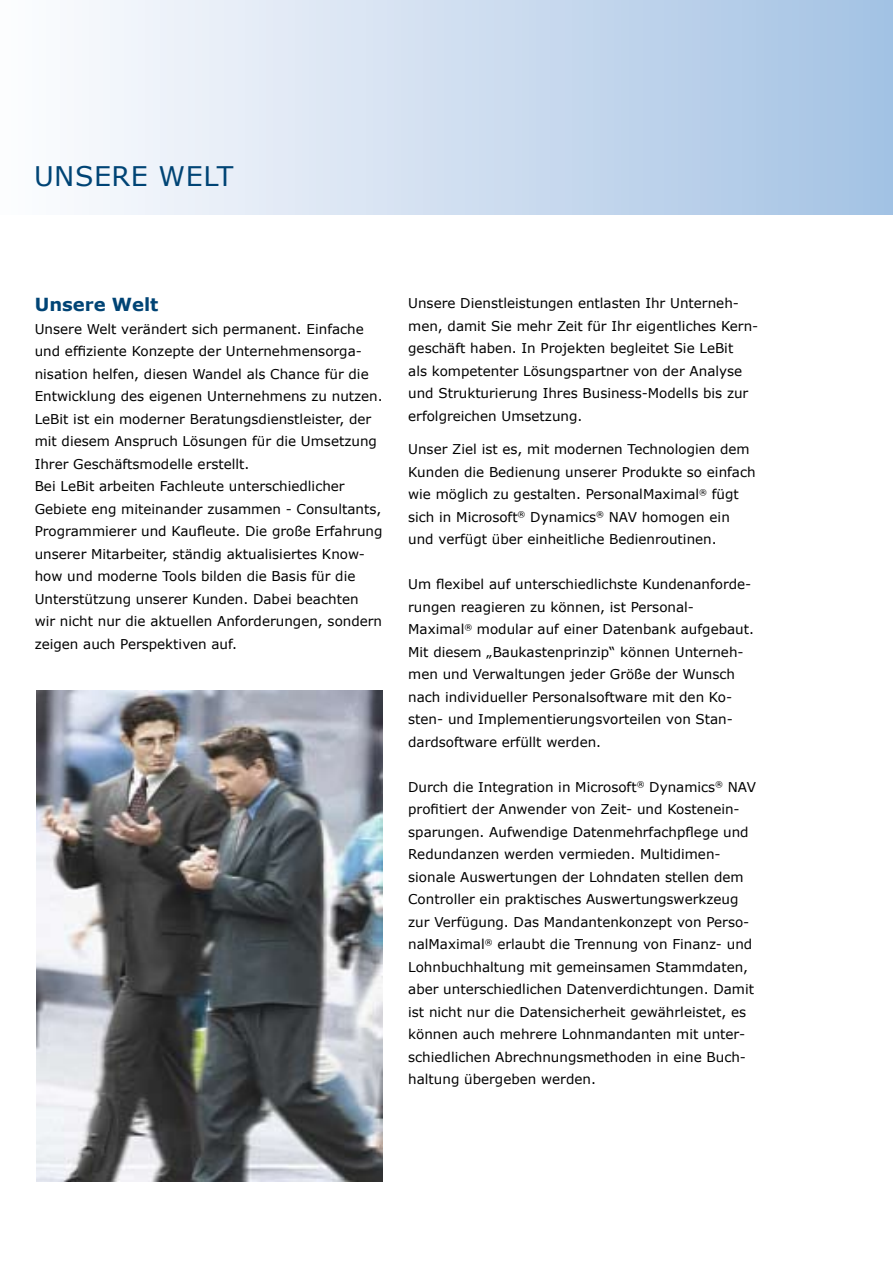
<style>
.page{position:relative;width:893px;height:1263px;background:#fff}
.page>*{position:absolute;margin:0;border:0;box-sizing:border-box;transform-origin:0 0}
.t1{font:27px "Verdana";color:#004475}
.t2{font:700 18px "Verdana";color:#004475}
.t3{font:13.5px/22.5px "Verdana";color:#000}
</style>
<div class="page">
<div style="left:0;top:0;width:893px;height:215px;background:linear-gradient(to right,#fefdfe,#a4c2e4)"></div>
<img style="left:37px;top:691px;width:346px;height:490px">
<h1 class="t1" style="left:34px;top:157px;width:40px">UNSERE</h1>
<h1 class="t1" style="left:159px;top:157px;width:76px">WELT</h1>
<h2 class="t2" style="left:35px;top:292px;width:125px">Unsere Welt</h2>
<p class="t3" style="left:35px;top:318px;width:349px">Unsere Welt verändert sich permanent. Einfache und effiziente Konzepte der Unternehmensorga&shy;nisation helfen, diesen Wandel als Chance für die Entwicklung des eigenen Unternehmens zu nutzen.<br>LeBit ist ein moderner Beratungsdienstleister, der mit diesem Anspruch Lösungen für die Umsetzung Ihrer Geschäftsmodelle erstellt.<br>Bei LeBit arbeiten Fachleute unterschiedlicher Gebiete eng miteinander zusammen - Consultants, Programmierer und Kaufleute. Die große Erfahrung unserer Mitarbeiter, ständig aktualisiertes Know&shy;how und moderne Tools bilden die Basis für die Unterstützung unserer Kunden. Dabei beachten<br>wir nicht nur die aktuellen Anforderungen, sondern zeigen auch Perspektiven auf.</p>
<p class="t3" style="left:408px;top:292px;width:352px">Unsere Dienstleistungen entlasten Ihr Unterneh&shy;men, damit Sie mehr Zeit für Ihr eigentliches Kern&shy;geschäft haben. In Projekten begleitet Sie LeBit<br>als kompetenter Lösungspartner von der Analyse und Strukturierung Ihres Business-Modells bis zur erfolgreichen Umsetzung.</p>
<p class="t3" style="left:408px;top:438px;width:349px">Unser Ziel ist es, mit modernen Technologien dem Kunden die Bedienung unserer Produkte so einfach wie möglich zu gestalten. PersonalMaximal<sup>®</sup> fügt sich in Microsoft<sup>®</sup> Dynamics<sup>®</sup> NAV homogen ein und verfügt über einheitliche Bedienroutinen.</p>
<p class="t3" style="left:408px;top:573px;width:347px">Um flexibel auf unterschiedlichste Kundenanforde&shy;rungen reagieren zu können, ist Personal-Maximal<sup>®</sup> modular auf einer Datenbank aufgebaut.<br>Mit diesem „Baukastenprinzip“ können Unterneh&shy;men und Verwaltungen jeder Größe der Wunsch nach individueller Personalsoftware mit den Ko&shy;sten- und Implementierungsvorteilen von Stan&shy;dardsoftware erfüllt werden.</p>
<p class="t3" style="left:408px;top:775px;width:349px">Durch die Integration in Microsoft<sup>®</sup> Dynamics<sup>®</sup> NAV profitiert der Anwender von Zeit- und Kostenein&shy;sparungen. Aufwendige Datenmehrfachpflege und Redundanzen werden vermieden. Multidimen&shy;sionale Auswertungen der Lohndaten stellen dem Controller ein praktisches Auswertungswerkzeug zur Verfügung. Das Mandantenkonzept von Perso&shy;nalMaximal<sup>®</sup> erlaubt die Trennung von Finanz- und Lohnbuchhaltung mit gemeinsamen Stammdaten, aber unterschiedlichen Datenverdichtungen. Damit ist nicht nur die Datensicherheit gewährleistet, es können auch mehrere Lohnmandanten mit unter&shy;schiedlichen Abrechnungsmethoden in eine Buch&shy;haltung übergeben werden.</p>
</div>
